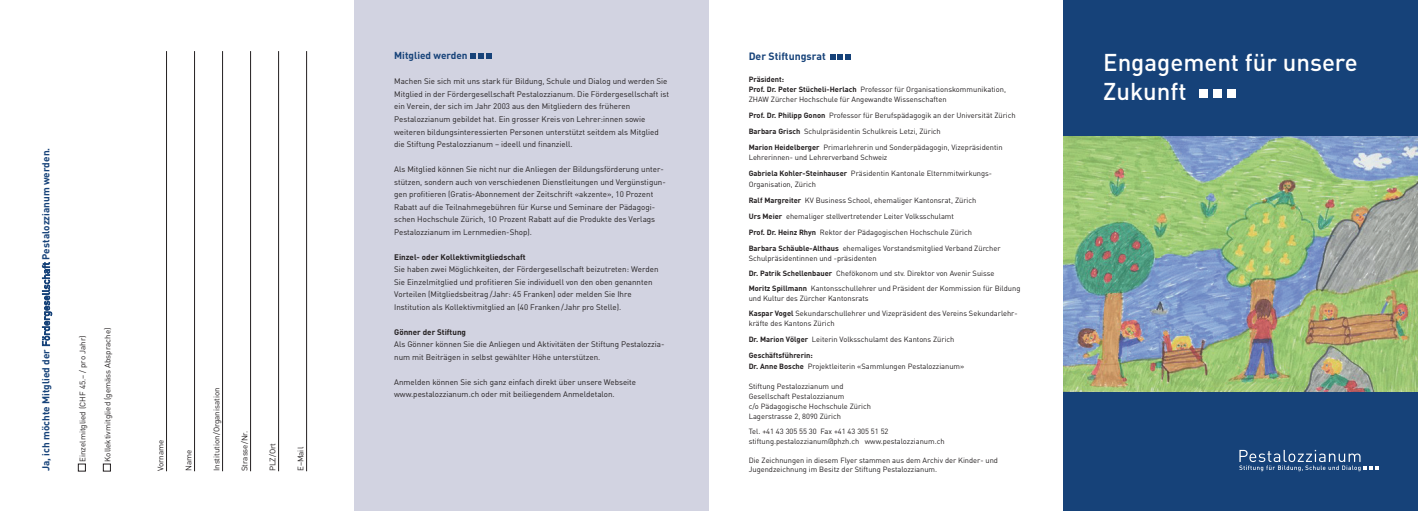
<style>
.page{position:relative;width:1418px;height:511px;background:#fff}
.page>*{position:absolute;margin:0;border:0;box-sizing:border-box;transform-origin:0 0}
.t1{font:500 24px/28.8px "DIN";color:#fff}
.t2{font:700 10.5px "DIN";color:#164279}
.t3{font:700 10px "DIN";color:#164279}
.t4{font:8px/12.5px "DIN";color:#231f20}
.t5{font:700 8px "DIN";color:#231f20}
.t6{font:7.5px/16px "DIN";color:#231f20}
.s1{font-weight:400}
.s2{font-weight:700}
</style>
<div class="page">
<div style="left:354px;top:0;width:355px;height:510px;background:#d2d3e1"></div>
<div style="left:1063px;top:0;width:354px;height:510px;background:#164279"></div>
<svg style="left:1239px;top:449px;width:139px;height:22px"></svg>
<img style="left:1063px;top:136px;width:354px;height:255px">
<div style="left:1199px;top:89px;width:8px;height:8px;background:#fff"></div>
<div style="left:1212px;top:89px;width:9px;height:8px;background:#fff"></div>
<div style="left:1226px;top:89px;width:9px;height:8px;background:#fff"></div>
<hr style="left:166px;top:51px;width:1px;height:420px;background:#231f20">
<hr style="left:194px;top:51px;width:1px;height:420px;background:#231f20">
<hr style="left:222px;top:51px;width:1px;height:420px;background:#231f20">
<hr style="left:250px;top:51px;width:1px;height:420px;background:#231f20">
<hr style="left:278px;top:51px;width:1px;height:420px;background:#231f20">
<hr style="left:306px;top:51px;width:1px;height:420px;background:#231f20">
<div style="left:78px;top:463px;width:7px;height:8px;border:1px solid #231f20"></div>
<div style="left:103px;top:463px;width:7px;height:8px;border:1px solid #231f20"></div>
<svg style="left:471px;top:54px;width:20px;height:5px"></svg>
<svg style="left:830px;top:54px;width:20px;height:5px"></svg>
<h3 class="t3" style="left:39px;top:471px;width:324px;rotate:-90deg">Ja, ich möchte Mitglied der <span class="s1">Fördergesellschaft</span> Pestalozzianum werden.</h3>
<p class="t4" style="left:76px;top:461px;width:127px;rotate:-90deg">Einzelmitglied (CHF 45.– / pro Jahr)</p>
<p class="t4" style="left:101px;top:461px;width:135px;rotate:-90deg">Kollektivmitglied (gemäss Absprache)</p>
<p class="t4" style="left:154px;top:471px;width:33px;rotate:-90deg">Vorname</p>
<p class="t4" style="left:182px;top:471px;width:23px;rotate:-90deg">Name</p>
<p class="t4" style="left:210px;top:471px;width:85px;rotate:-90deg">Institution/Organisation</p>
<p class="t4" style="left:238px;top:471px;width:42px;rotate:-90deg">Strasse/Nr.</p>
<p class="t4" style="left:266px;top:471px;width:30px;rotate:-90deg">PLZ/Ort</p>
<p class="t4" style="left:294px;top:471px;width:26px;rotate:-90deg">E–Mail</p>
<h3 class="t3" style="left:394px;top:49px;width:75px">Mitglied werden</h3>
<p class="t4" style="left:394px;top:75px;width:276px">Machen Sie sich mit uns stark für Bildung, Schule und Dialog und werden Sie Mitglied in der Fördergesellschaft Pestalozzianum. Die Fördergesellschaft ist ein Verein, der sich im Jahr 2003 aus den Mitgliedern des früheren Pestalozzianum gebildet hat. Ein grosser Kreis von Lehrer:innen sowie weiteren bildungsinteressierten Personen unterstützt seitdem als Mitglied die Stiftung Pestalozzianum – ideell und finanziell.</p>
<p class="t4" style="left:394px;top:163px;width:273px">Als Mitglied können Sie nicht nur die Anliegen der Bildungsförderung unter&shy;stützen, sondern auch von verschiedenen Dienstleitungen und Vergünstigun&shy;gen profitieren (Gratis-Abonnement der Zeitschrift «akzente», 10 Prozent Rabatt auf die Teilnahmegebühren für Kurse und Seminare der Pädagogi&shy;schen Hochschule Zürich, 1O Prozent Rabatt auf die Produkte des Verlags Pestalozzianum im Lernmedien-Shop).</p>
<p class="t5" style="left:394px;top:251px;width:133px">Einzel- oder Kollektivmitgliedschaft</p>
<p class="t4" style="left:394px;top:262px;width:266px">Sie haben zwei Möglichkeiten, der Fördergesellschaft beizutreten: Werden Sie Einzelmitglied und profitieren Sie individuell von den oben genannten Vorteilen (Mitgliedsbeitrag /Jahr: 45 Franken) oder melden Sie Ihre Institution als Kollektivmitglied an (40 Franken /Jahr pro Stelle).</p>
<p class="t5" style="left:394px;top:326px;width:73px">Gönner der Stiftung</p>
<p class="t4" style="left:394px;top:337px;width:272px">Als Gönner können Sie die Anliegen und Aktivitäten der Stiftung Pestalozzia&shy;num mit Beiträgen in selbst gewählter Höhe unterstützen.</p>
<p class="t4" style="left:394px;top:375px;width:243px">Anmelden können Sie sich ganz einfach direkt über unsere Webseite www.pestalozzianum.ch oder mit beiliegendem Anmeldetalon.</p>
<h2 class="t2" style="left:748px;top:49px;width:79px">Der Stiftungsrat</h2>
<p class="t6" style="left:748px;top:74px;width:259px;line-height:10px"><span class="s2">Präsident:<br>Prof. Dr. Peter Stücheli-Herlach</span> Professor für Organisationskommunikation,<br>ZHAW Zürcher Hochschule für Angewandte Wissenschaften</p>
<p class="t6" style="left:748px;top:107px;width:268px"><span class="s2">Prof. Dr. Philipp Gonon</span> Professor für Berufspädagogik an der Universität Zürich<br><span class="s2">Barbara Grisch</span> Schulpräsidentin Schulkreis Letzi, Zürich<br><span class="s2">Marion Heidelberger</span> Primarlehrerin und Sonderpädagogin, Vizepräsidentin</p>
<p class="t6" style="left:748px;top:149px;width:245px">Lehrerinnen- und Lehrerverband Schweiz<br><span class="s2">Gabriela Kohler-Steinhauser</span> Präsidentin Kantonale Elternmitwirkungs-</p>
<p class="t6" style="left:748px;top:175px;width:253px">Organisation, Zürich<br><span class="s2">Ralf Margreiter</span> KV Business School, ehemaliger Kantonsrat, Zürich<br><span class="s2">Urs Meier</span> ehemaliger stellvertretender Leiter Volksschulamt<br><span class="s2">Prof. Dr. Heinz Rhyn</span> Rektor der Pädagogischen Hochschule Zürich <span class="s2">Barbara Schäuble-Althaus</span> ehemaliges Vorstandsmitglied Verband Zürcher</p>
<p class="t6" style="left:748px;top:250px;width:273px;line-height:15px">Schulpräsidentinnen und -präsidenten<br><span class="s2">Dr. Patrik Schellenbauer</span> Chefökonom und stv. Direktor von Avenir Suisse<br><span class="s2">Moritz Spillmann</span> Kantonsschullehrer und Präsident der Kommission für Bildung</p>
<p class="t6" style="left:748px;top:290px;width:270px;line-height:15px">und Kultur des Zürcher Kantonsrats<br><span class="s2">Kaspar Vogel</span> Sekundarschullehrer und Vizepräsident des Vereins Sekundarlehr-</p>
<p class="t6" style="left:748px;top:314px;width:207px">kräfte des Kantons Zürich<br><span class="s2">Dr. Marion Völger</span> Leiterin Volksschulamt des Kantons Zürich<br><span class="s2">Geschäftsführerin:</span></p>
<p class="t6" style="left:748px;top:357px;width:217px"><span class="s2">Dr. Anne Bosche</span> Projektleiterin «Sammlungen Pestalozzianum»</p>
<p class="t6" style="left:748px;top:380px;width:124px;line-height:10px">Stiftung Pestalozzianum und<br>Gesellschaft Pestalozzianum<br>c/o Pädagogische Hochschule Zürich<br>Lagerstrasse 2, 8090 Zürich</p>
<p class="t6" style="left:748px;top:425px;width:197px;line-height:10px">Tel. +41 43 305 55 30 Fax +41 43 305 51 52 stiftung.pestalozzianum@phzh.ch www.pestalozzianum.ch</p>
<p class="t6" style="left:748px;top:455px;width:251px;line-height:9px">Die Zeichnungen in diesem Flyer stammen aus dem Archiv der Kinder- und<br>Jugendzeichnung im Besitz der Stiftung Pestalozzianum.</p>
<h1 class="t1" style="left:1103px;top:47px;width:256px">Engagement für unsere<br>Zukunft</h1>
</div>
